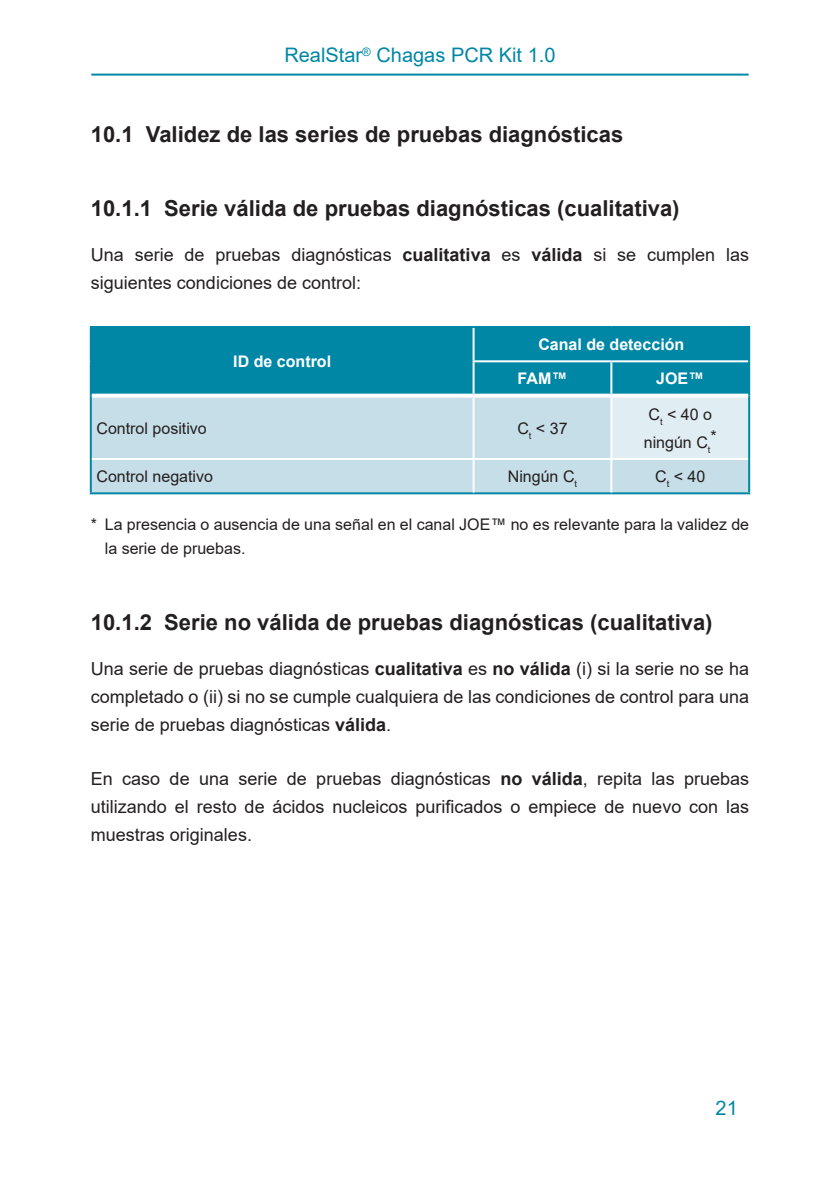
<style>
.page{position:relative;width:840px;height:1191px;background:#fff}
.page>*{position:absolute;margin:0;border:0;box-sizing:border-box;transform-origin:0 0}
.Level_3{font:700 22px "Arial";color:#231f20}
.Level_2{font:700 22px "Arial";color:#231f20}
.Seitenkopf{font:20px "Arial";color:#0087a6}
.Mengentext{font:18px/28px "Arial";color:#231f20;text-align:justify}
.Fussnote{font:16px/24px "Arial";color:#231f20}
.Kopfzeile{font:700 16px "Arial";color:#fff}
.Mengentext_zentriert{font:16px/28px "Arial";color:#231f20}
.Mengentext_links{font:16px "Arial";color:#231f20}
.s1{font-weight:700}
</style>
<div class="page">
<hr style="left:91px;top:74px;width:657px;height:2px;background:#0087a6">
<div style="left:92px;top:328px;width:655px;height:66px;background:#0087a6"></div>
<svg style="left:92px;top:398px;width:655px;height:94px;background:#c9dfe9"></svg>
<hr style="left:90px;top:396px;width:2px;height:63px;background:#0087a6">
<hr style="left:90px;top:459px;width:2px;height:33px;background:#0087a6">
<hr style="left:90px;top:492px;width:383px;height:2px;background:#0087a6">
<hr style="left:473px;top:492px;width:138px;height:2px;background:#0087a6">
<hr style="left:611px;top:492px;width:138px;height:2px;background:#0087a6">
<hr style="left:90px;top:326px;width:383px;height:2px;background:#0087a6">
<hr style="left:90px;top:328px;width:2px;height:33px;background:#0087a6">
<hr style="left:90px;top:361px;width:2px;height:35px;background:#0087a6">
<svg style="left:92px;top:397px;width:381px;height:1px"></svg>
<hr style="left:473px;top:326px;width:138px;height:2px;background:#0087a6">
<hr style="left:611px;top:326px;width:138px;height:2px;background:#0087a6">
<hr style="left:747px;top:328px;width:2px;height:33px;background:#0087a6">
<hr style="left:472px;top:328px;width:2px;height:32px;background:#fff">
<hr style="left:472px;top:360px;width:139px;height:2px;background:#fff">
<hr style="left:472px;top:362px;width:2px;height:32px;background:#fff">
<svg style="left:473px;top:394px;width:138px;height:4px"></svg>
<hr style="left:611px;top:360px;width:136px;height:2px;background:#fff">
<hr style="left:610px;top:362px;width:2px;height:32px;background:#fff">
<hr style="left:472px;top:398px;width:2px;height:60px;background:#fff">
<hr style="left:610px;top:398px;width:2px;height:60px;background:#fff">
<hr style="left:92px;top:458px;width:381px;height:2px;background:#fff">
<hr style="left:473px;top:458px;width:138px;height:2px;background:#fff">
<hr style="left:472px;top:460px;width:2px;height:32px;background:#fff">
<hr style="left:611px;top:458px;width:136px;height:2px;background:#fff">
<hr style="left:610px;top:460px;width:2px;height:32px;background:#fff">
<hr style="left:747px;top:361px;width:2px;height:35px;background:#0087a6">
<hr style="left:747px;top:396px;width:2px;height:63px;background:#0087a6">
<hr style="left:747px;top:459px;width:2px;height:33px;background:#0087a6">
<p class="Seitenkopf" style="left:284px;top:41px;width:272px">RealStar<sup>®</sup> Chagas PCR Kit 1.0</p>
<p class="Level_2" style="left:91px;top:119px;width:533px">10.1 Validez de las series de pruebas diagnósticas</p>
<p class="Level_3" style="left:91px;top:192px;width:590px">10.1.1 Serie válida de pruebas diagnósticas (cualitativa)</p>
<p class="Mengentext" style="left:91px;top:240px;width:659px">Una serie de pruebas diagnósticas <span class="s1">cualitativa</span> es <span class="s1">válida</span> si se cumplen las siguientes condiciones de control:</p>
<p class="Kopfzeile" style="left:233px;top:350px;width:99px">ID de control</p>
<p class="Kopfzeile" style="left:538px;top:333px;width:147px">Canal de detección</p>
<p class="Kopfzeile" style="left:517px;top:367px;width:51px">FAM™</p>
<p class="Kopfzeile" style="left:656px;top:367px;width:50px">JOE™</p>
<p class="Mengentext_links" style="left:96px;top:417px;width:112px">Control positivo</p>
<p class="Mengentext_zentriert" style="left:517px;top:414px;width:52px">C<sub>t</sub> &lt; 37</p>
<p class="Mengentext_zentriert" style="left:643px;top:400px;width:70px">C<sub>t</sub> &lt; 40 o ningún C<sub>t</sub></p>
<p class="Mengentext_zentriert" style="left:710px;top:422px;width:8px">*</p>
<p class="Mengentext_links" style="left:96px;top:465px;width:118px">Control negativo</p>
<p class="Mengentext_zentriert" style="left:507px;top:462px;width:71px">Ningún C<sub>t</sub></p>
<p class="Mengentext_zentriert" style="left:654px;top:462px;width:52px">C<sub>t</sub> &lt; 40</p>
<p class="Fussnote" style="left:105px;top:512px;width:645px;text-indent:-14px">* La presencia o ausencia de una señal en el canal JOE™ no es relevante para la validez de la serie de pruebas.</p>
<p class="Level_3" style="left:91px;top:606px;width:623px">10.1.2 Serie no válida de pruebas diagnósticas (cualitativa)</p>
<p class="Mengentext" style="left:91px;top:654px;width:659px">Una serie de pruebas diagnósticas <span class="s1">cualitativa</span> es <span class="s1">no válida</span> (i) si la serie no se ha completado o (ii) si no se cumple cualquiera de las condiciones de control para una serie de pruebas diagnósticas <span class="s1">válida</span>.</p>
<p class="Mengentext" style="left:91px;top:764px;width:659px">En caso de una serie de pruebas diagnósticas <span class="s1">no válida</span>, repita las pruebas utilizando el resto de ácidos nucleicos purificados o empiece de nuevo con las muestras originales.</p>
<p class="Seitenkopf" style="left:715px;top:1094px;width:24px">21</p>
</div>
